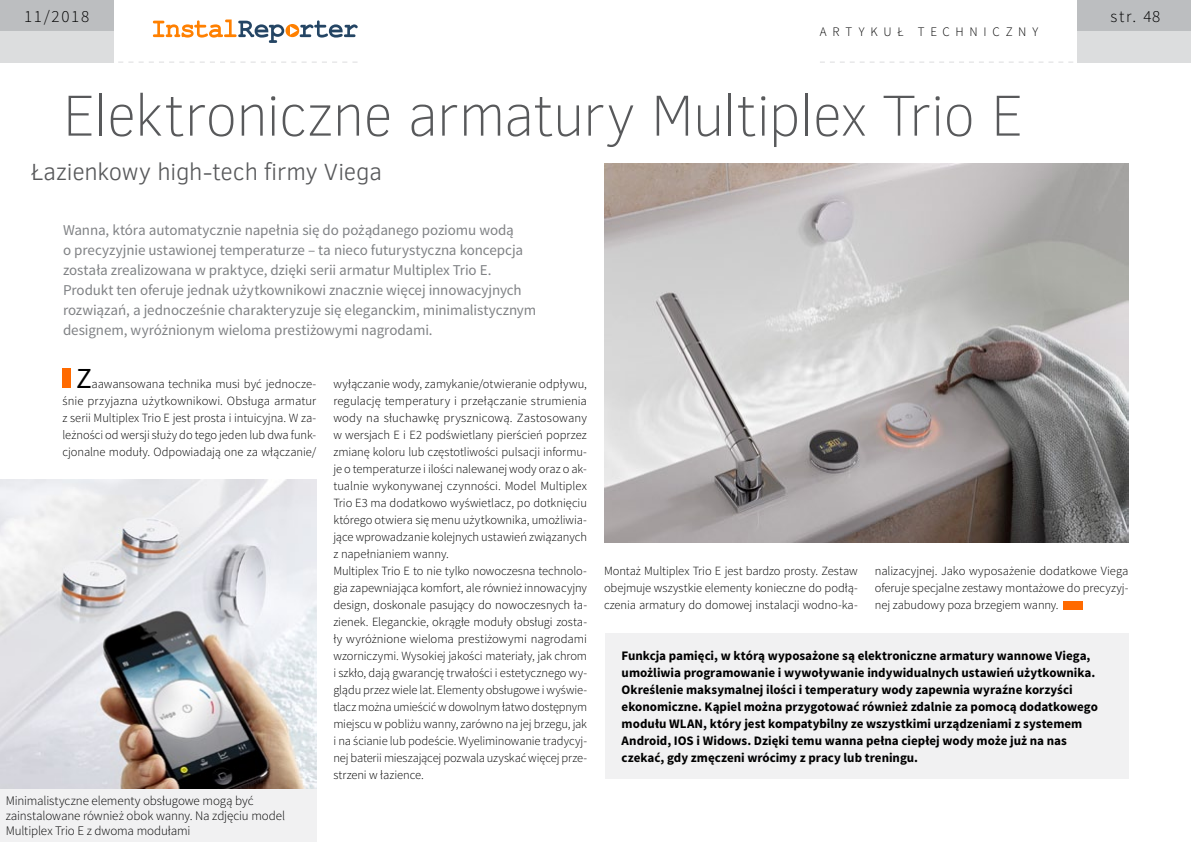
<style>
.page{position:relative;width:1191px;height:842px;background:#fff}
.page>*{position:absolute;margin:0;border:0;box-sizing:border-box;transform-origin:0 0}
.t1{font:100 59px "Clear Sans";letter-spacing:-.025em;color:#58595b}
.t2{font:29px "Source Sans Pro";color:#000}
.t3{font:300 24px "Clear Sans";letter-spacing:-.01em;color:#58595b}
.t4{font:300 17px "Source Sans Pro";letter-spacing:.1em;color:#000}
.t5{font:15px/20px "Source Sans Pro";letter-spacing:-.01em;color:#808285}
.t6{font:700 13px/17px "Source Sans Pro";color:#000}
.t7{font:300 13px/15px "Source Sans Pro";letter-spacing:-.01em;color:#000}
.t8{font:300 13px "Source Sans Pro";letter-spacing:.44em;color:#000}
.t9{font:300 12.5px/17px "Source Sans Pro";letter-spacing:-.005em;color:#000;text-align:justify}
</style>
<div class="page">
<div style="left:1077px;top:0;width:114px;height:31px;background:#bcbec0"></div>
<div style="left:1077px;top:31px;width:114px;height:31px;background:#dcddde"></div>
<svg style="left:153px;top:20px;width:204px;height:23px"></svg>
<div style="left:0;top:0;width:113px;height:31px;background:#bcbec0"></div>
<div style="left:0;top:31px;width:113px;height:31px;background:#dcddde"></div>
<svg style="left:108px;top:62px;width:249px;height:1px"></svg>
<svg style="left:820px;top:62px;width:263px;height:1px"></svg>
<div style="left:1063px;top:601px;width:20px;height:8px;background:#ff6a00"></div>
<div style="left:63px;top:368px;width:8px;height:20px;background:#ff6a00"></div>
<div style="left:604px;top:633px;width:524px;height:146px;background:#f1f1f2"></div>
<img style="left:604px;top:163px;width:524px;height:379px">
<img style="left:0;top:479px;width:316px;height:311px">
<div style="left:0;top:790px;width:316px;height:52px;background:#f1f1f2"></div>
<h3 class="t4" style="left:24px;top:6px;width:67px">11/2018</h3>
<h3 class="t4" style="left:1110px;top:6px;width:51px">str. 48</h3>
<p class="t8" style="left:820px;top:24px;width:220px">artykuł techniczny</p>
<h1 class="t1" style="left:62px;top:77px;width:963px">Elektroniczne armatury Multiplex Trio E</h1>
<h3 class="t3" style="left:31px;top:156px;width:352px">Łazienkowy high-tech firmy Viega</h3>
<p class="t5" style="left:63px;top:220px;width:475px">Wanna, która automatycznie napełnia się do pożądanego poziomu wodą<br>o precyzyjnie ustawionej temperaturze – ta nieco futurystyczna koncepcja została zrealizowana w praktyce, dzięki serii armatur Multiplex Trio E.<br>Produkt ten oferuje jednak użytkownikowi znacznie więcej innowacyjnych rozwiązań, a jednocześnie charakteryzuje się eleganckim, minimalistycznym designem, wyróżnionym wieloma prestiżowymi nagrodami.</p>
<h2 class="t2" style="left:76px;top:361px;width:17px">Z</h2>
<p class="t9" style="left:63px;top:376px;width:255px;text-indent:29px">aawansowana technika musi być jednocze&shy;śnie przyjazna użytkownikowi. Obsługa armatur z serii Multiplex Trio E jest prosta i intuicyjna. W za&shy;leżności od wersji służy do tego jeden lub dwa funk&shy;cjonalne moduły. Odpowiadają one za włączanie/</p>
<p class="t9" style="left:333px;top:376px;width:255px;text-align:left">wyłączanie wody, zamykanie/otwieranie odpływu, regulację temperatury i przełączanie strumienia wody na słuchawkę prysznicową. Zastosowany w wersjach E i E2 podświetlany pierścień poprzez zmianę koloru lub częstotliwości pulsacji informu&shy;je o temperaturze i ilości nalewanej wody oraz o ak&shy;tualnie wykonywanej czynności. Model Multiplex Trio E3 ma dodatkowo wyświetlacz, po dotknięciu którego otwiera się menu użytkownika, umożliwia&shy;jące wprowadzanie kolejnych ustawień związanych z napełnianiem wanny.<br>Multiplex Trio E to nie tylko nowoczesna technolo&shy;gia zapewniająca komfort, ale również innowacyjny design, doskonale pasujący do nowoczesnych ła&shy;zienek. Eleganckie, okrągłe moduły obsługi zosta&shy;ły wyróżnione wieloma prestiżowymi nagrodami wzorniczymi. Wysokiej jakości materiały, jak chrom i szkło, dają gwarancję trwałości i estetycznego wy&shy;glądu przez wiele lat. Elementy obsługowe i wyświe&shy;tlacz można umieścić w dowolnym łatwo dostępnym miejscu w pobliżu wanny, zarówno na jej brzegu, jak i na ścianie lub podeście. Wyeliminowanie tradycyj&shy;nej baterii mieszającej pozwala uzyskać więcej prze&shy;strzeni w łazience.</p>
<p class="t7" style="left:6px;top:793px;width:281px">Minimalistyczne elementy obsługowe mogą być zainstalowane również obok wanny. Na zdjęciu model<br>Multiplex Trio E z dwoma modułami</p>
<p class="t9" style="left:604px;top:563px;width:255px">Montaż Multiplex Trio E jest bardzo prosty. Zestaw obejmuje wszystkie elementy konieczne do podłą&shy;czenia armatury do domowej instalacji wodno-ka-</p>
<p class="t9" style="left:874px;top:563px;width:255px">nalizacyjnej. Jako wyposażenie dodatkowe Viega oferuje specjalne zestawy montażowe do precyzyj&shy;nej zabudowy poza brzegiem wanny.</p>
<p class="t6" style="left:621px;top:648px;width:478px">Funkcja pamięci, w którą wyposażone są elektroniczne armatury wannowe Viega, umożliwia programowanie i wywoływanie indywidualnych ustawień użytkownika.<br>Określenie maksymalnej ilości i temperatury wody zapewnia wyraźne korzyści ekonomiczne. Kąpiel można przygotować również zdalnie za pomocą dodatkowego modułu WLAN, który jest kompatybilny ze wszystkimi urządzeniami z systemem Android, IOS i Widows. Dzięki temu wanna pełna ciepłej wody może już na nas czekać, gdy zmęczeni wrócimy z pracy lub treningu.</p>
</div>
